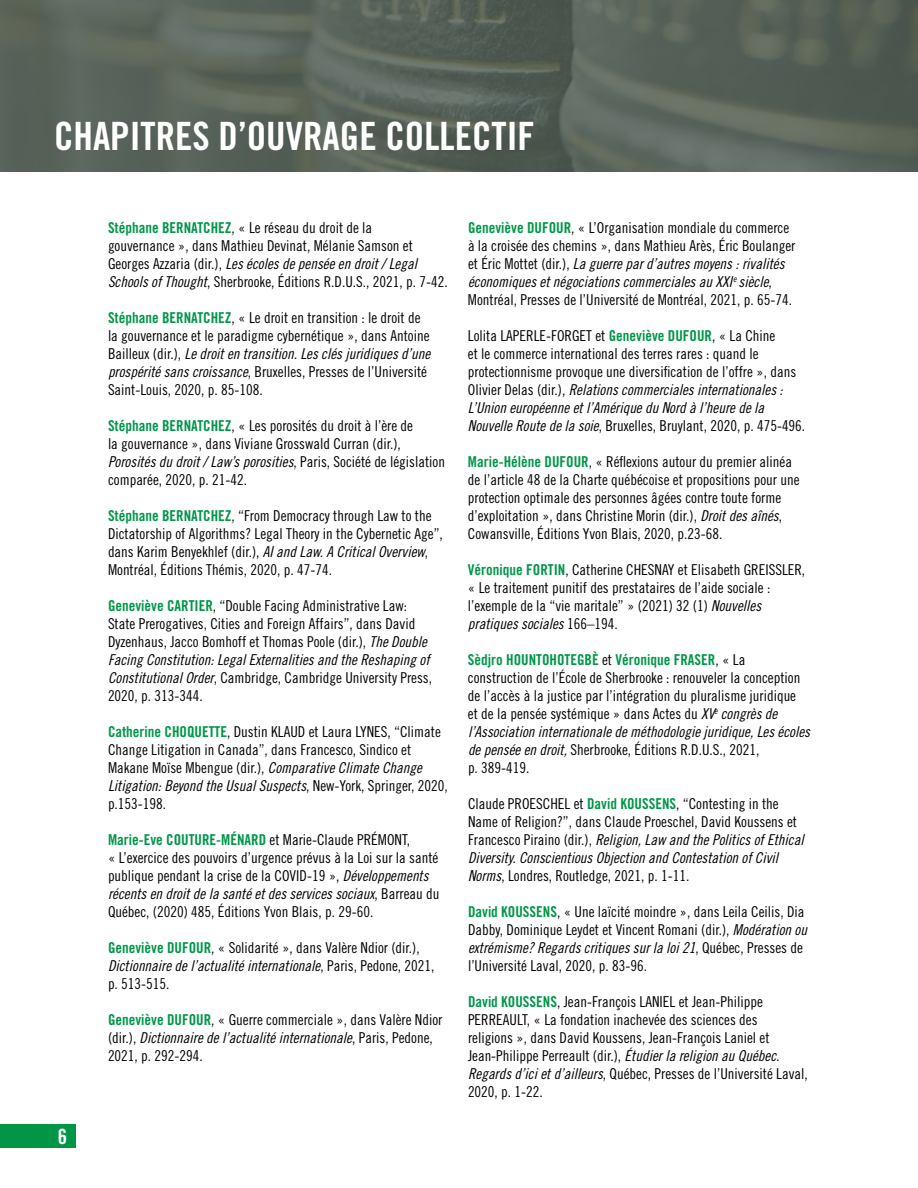
<style>
.page{position:relative;width:918px;height:1188px;background:#fff}
.page>*{position:absolute;margin:0;border:0;box-sizing:border-box;transform-origin:0 0}
.t1{font:39px "Trade Gothic Bold Cond Twenty";color:#fff}
.t2{font:21px "Trade Gothic Bold Cond Twenty";color:#fff}
.t3{font:15px/18px "Trade Gothic Cond Eighteen";color:#000}
.t4{font:15px/18px "Trade Gothic Cond Eighteen Obl";color:#000}
.t5{font:15px "Trade Gothic Bold Cond Twenty";color:#009648}
.s1{font-family:"Trade Gothic Bold Cond Twenty";color:#009648}
.s2{font-family:"Trade Gothic Cond Eighteen"}
.s3{font-family:"Trade Gothic Cond Eighteen Obl"}
.s4{font-family:"Trade Gothic Cond Eighteen";color:#000}
</style>
<div class="page">
<div style="left:0;top:1124px;width:76px;height:24px;background:#009648"></div>
<svg style="left:0;top:0;width:917px;height:172px;background:#59635a"></svg>
<hr style="left:917px;top:0;width:1px;height:172px;background:#536057">
<h1 class="t1" style="left:54px;top:112px;width:482px">CHAPITRES D’OUVRAGE COLLECTIF</h1>
<h2 class="t2" style="left:58px;top:1123px;width:11px">6</h2>
<p class="t3" style="left:108px;top:218px;width:306px"><span class="s1">Stéphane BERNATCHEZ</span>, « Le réseau du droit de la gouvernance », dans Mathieu Devinat, Mélanie Samson et</p>
<p class="t4" style="left:108px;top:254px;width:311px"><span class="s2">Georges Azzaria (dir.),</span> Les écoles de pensée en droit / Legal</p>
<p class="t3" style="left:108px;top:272px;width:341px"><span class="s3">Schools of Thought</span>, Sherbrooke, Éditions R.D.U.S., 2021, p. 7-42.</p>
<p class="t3" style="left:108px;top:308px;width:323px"><span class="s1">Stéphane BERNATCHEZ</span>, « Le droit en transition : le droit de la gouvernance et le paradigme cybernétique », dans Antoine</p>
<p class="t4" style="left:108px;top:344px;width:324px"><span class="s2">Bailleux (dir.),</span> Le droit en transition. Les clés juridiques d’une</p>
<p class="t3" style="left:108px;top:362px;width:321px"><span class="s3">prospérité sans croissance</span>, Bruxelles, Presses de l’Université<br>Saint-Louis, 2020, p. 85-108.</p>
<p class="t3" style="left:108px;top:416px;width:307px"><span class="s1">Stéphane BERNATCHEZ</span>, « Les porosités du droit à l’ère de la gouvernance », dans Viviane Grosswald Curran (dir.),</p>
<p class="t4" style="left:108px;top:452px;width:339px">Porosités du droit / Law’s porosities<span class="s2">, Paris, Société de législation</span></p>
<p class="t3" style="left:108px;top:470px;width:141px">comparée, 2020, p. 21-42.</p>
<p class="t3" style="left:108px;top:506px;width:336px"><span class="s1">Stéphane BERNATCHEZ</span>, “From Democracy through Law to the Dictatorship of Algorithms? Legal Theory in the Cybernetic Age”, dans Karim Benyekhlef (dir.), <span class="s3">AI and Law. A Critical Overview</span>, Montréal, Éditions Thémis, 2020, p. 47-74.</p>
<p class="t3" style="left:108px;top:596px;width:321px"><span class="s1">Geneviève CARTIER</span>, “Double Facing Administrative Law:<br>State Prerogatives, Cities and Foreign Affairs”, dans David<br>Dyzenhaus, Jacco Bomhoff et Thomas Poole (dir.), <span class="s3">The Double</span></p>
<p class="t4" style="left:108px;top:650px;width:323px">Facing Constitution: Legal Externalities and the Reshaping of</p>
<p class="t3" style="left:108px;top:668px;width:326px"><span class="s3">Constitutional Order</span>, Cambridge, Cambridge University Press,<br>2020, p. 313-344.</p>
<p class="t3" style="left:108px;top:722px;width:334px"><span class="s1">Catherine CHOQUETTE</span>, Dustin KLAUD et Laura LYNES, “Climate<br>Change Litigation in Canada”, dans Francesco, Sindico et<br>Makane Moïse Mbengue (dir.), <span class="s3">Comparative Climate Change</span></p>
<p class="t4" style="left:108px;top:776px;width:341px">Litigation: Beyond the Usual Suspects<span class="s2">, New-York, Springer, 2020,</span></p>
<p class="t3" style="left:108px;top:794px;width:60px">p.153-198.</p>
<p class="t5" style="left:108px;top:830px;width:304px">Marie-Eve COUTURE-MÉNARD <span class="s4">et Marie-Claude PRÉMONT,</span></p>
<p class="t3" style="left:108px;top:848px;width:332px">« L’exercice des pouvoirs d’urgence prévus à la Loi sur la santé publique pendant la crise de la COVID-19 », <span class="s3">Développements</span></p>
<p class="t4" style="left:108px;top:884px;width:333px">récents en droit de la santé et des services sociaux<span class="s2">, Barreau du</span></p>
<p class="t3" style="left:108px;top:902px;width:267px">Québec, (2020) 485, Éditions Yvon Blais, p. 29-60.</p>
<p class="t3" style="left:108px;top:938px;width:313px"><span class="s1">Geneviève DUFOUR</span>, « Solidarité », dans Valère Ndior (dir.),</p>
<p class="t4" style="left:108px;top:956px;width:328px">Dictionnaire de l’actualité internationale<span class="s2">, Paris, Pedone, 2021,</span></p>
<p class="t3" style="left:108px;top:974px;width:63px">p. 513-515.</p>
<p class="t3" style="left:108px;top:1010px;width:336px"><span class="s1">Geneviève DUFOUR</span>, « Guerre commerciale », dans Valère Ndior</p>
<p class="t4" style="left:108px;top:1028px;width:326px"><span class="s2">(dir.),</span> Dictionnaire de l’actualité internationale<span class="s2">, Paris, Pedone,</span></p>
<p class="t3" style="left:108px;top:1046px;width:96px">2021, p. 292-294.</p>
<p class="t3" style="left:468px;top:218px;width:329px"><span class="s1">Geneviève DUFOUR</span>, « L’Organisation mondiale du commerce à la croisée des chemins », dans Mathieu Arès, Éric Boulanger</p>
<p class="t4" style="left:468px;top:254px;width:318px"><span class="s2">et Éric Mottet (dir.),</span> La guerre par d’autres moyens : rivalités économiques et négociations commerciales au XXI<sup>e</sup> siècle<span class="s2">,</span></p>
<p class="t3" style="left:468px;top:290px;width:326px">Montréal, Presses de l’Université de Montréal, 2021, p. 65-74.</p>
<p class="t3" style="left:468px;top:326px;width:330px">Lolita LAPERLE-FORGET et <span class="s1">Geneviève DUFOUR</span>, « La Chine<br>et le commerce international des terres rares : quand le protectionnisme provoque une diversification de l’offre », dans</p>
<p class="t4" style="left:468px;top:380px;width:316px"><span class="s2">Olivier Delas (dir.),</span> Relations commerciales internationales :<br>L’Union européenne et l’Amérique du Nord à l’heure de la</p>
<p class="t3" style="left:468px;top:416px;width:339px"><span class="s3">Nouvelle Route de la soie</span>, Bruxelles, Bruylant, 2020, p. 475-496.</p>
<p class="t3" style="left:468px;top:452px;width:333px"><span class="s1">Marie-Hélène DUFOUR</span>, « Réflexions autour du premier alinéa de l’article 48 de la Charte québécoise et propositions pour une protection optimale des personnes âgées contre toute forme d’exploitation », dans Christine Morin (dir.), <span class="s3">Droit des aînés</span>, Cowansville, Éditions Yvon Blais, 2020, p.23-68.</p>
<p class="t3" style="left:468px;top:560px;width:339px"><span class="s1">Véronique FORTIN</span>, Catherine CHESNAY et Elisabeth GREISSLER, « Le traitement punitif des prestataires de l’aide sociale : l’exemple de la “vie maritale” » (2021) 32 (1) <span class="s3">Nouvelles</span></p>
<p class="t4" style="left:468px;top:614px;width:151px">pratiques sociales <span class="s2">166–194.</span></p>
<p class="t5" style="left:468px;top:650px;width:279px">Sèdjro HOUNTOHOTEGBÈ <span class="s4">et</span> Véronique FRASER<span class="s4">, « La</span></p>
<p class="t3" style="left:468px;top:668px;width:334px">construction de l’École de Sherbrooke : renouveler la conception de l’accès à la justice par l’intégration du pluralisme juridique et de la pensée systémique » dans Actes du <span class="s3">XV</span><sup>e</sup> <span class="s3">congrès de</span></p>
<p class="t4" style="left:468px;top:722px;width:344px">l’Association internationale de méthodologie juridique, Les écoles</p>
<p class="t3" style="left:468px;top:740px;width:293px"><span class="s3">de pensée en droit,</span> Sherbrooke, Éditions R.D.U.S., 2021, p. 389-419.</p>
<p class="t3" style="left:468px;top:794px;width:331px">Claude PROESCHEL et <span class="s1">David KOUSSENS</span>, “Contesting in the<br>Name of Religion?”, dans Claude Proeschel, David Koussens et</p>
<p class="t4" style="left:468px;top:830px;width:337px"><span class="s2">Francesco Piraino (dir.),</span> Religion, Law and the Politics of Ethical<br>Diversity. Conscientious Objection and Contestation of Civil</p>
<p class="t3" style="left:468px;top:866px;width:223px"><span class="s3">Norms</span>, Londres, Routledge, 2021, p. 1-11.</p>
<p class="t3" style="left:468px;top:902px;width:341px"><span class="s1">David KOUSSENS</span>, « Une laïcité moindre », dans Leila Ceilis, Dia<br>Dabby, Dominique Leydet et Vincent Romani (dir.), <span class="s3">Modération ou</span></p>
<p class="t4" style="left:468px;top:938px;width:336px">extrémisme? Regards critiques sur la loi 21<span class="s2">, Québec, Presses de</span></p>
<p class="t3" style="left:468px;top:956px;width:181px">l’Université Laval, 2020, p. 83-96.</p>
<p class="t3" style="left:468px;top:992px;width:341px"><span class="s1">David KOUSSENS</span>, Jean-François LANIEL et Jean-Philippe PERREAULT, « La fondation inachevée des sciences des<br>religions », dans David Koussens, Jean-François Laniel et Jean-Philippe Perreault (dir.), <span class="s3">Étudier la religion au Québec.<br>Regards d’ici et d’ailleurs</span>, Québec, Presses de l’Université Laval, 2020, p. 1-22.</p>
</div>
